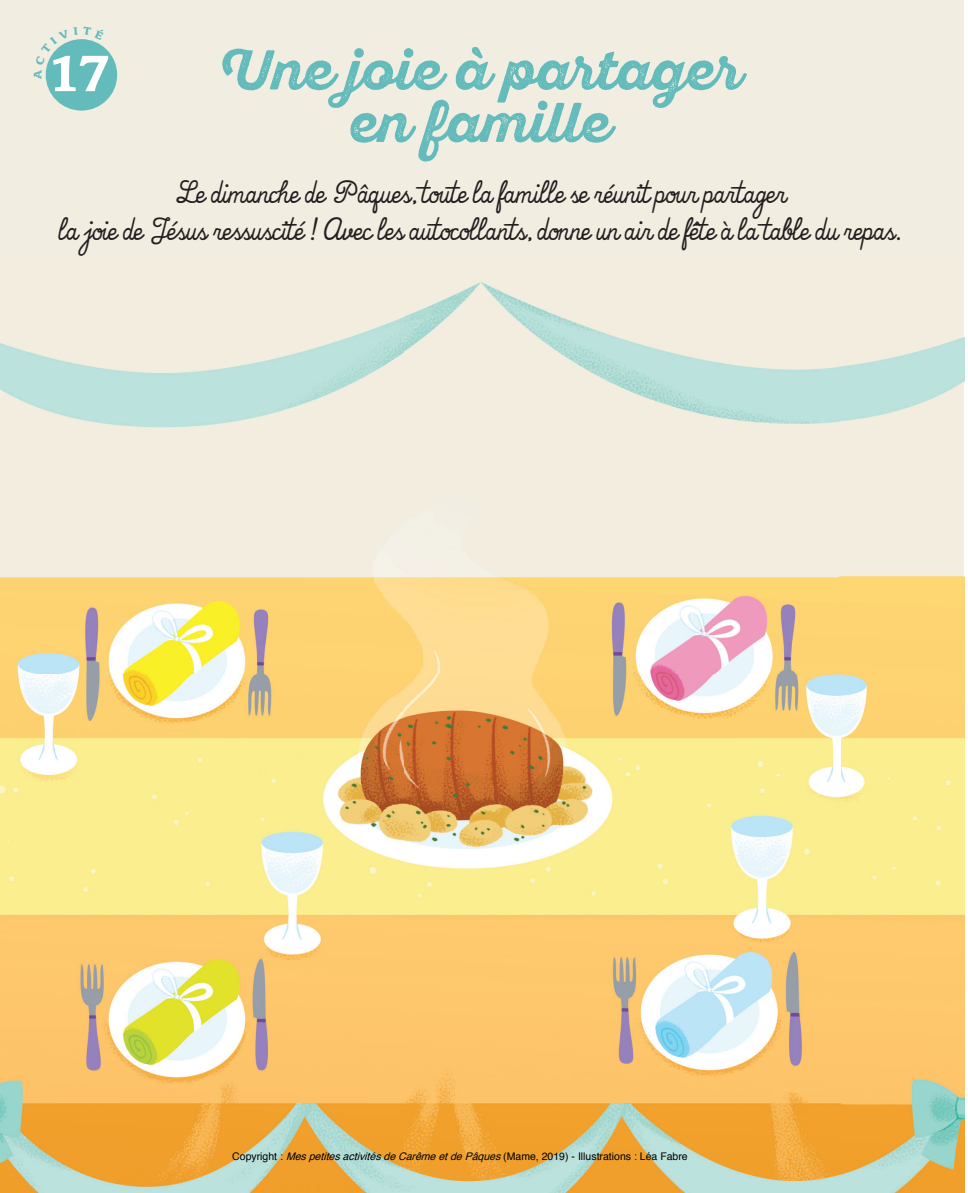
<style>
.page{position:relative;width:968px;height:1193px;background:#fff}
.page>*{position:absolute;margin:0;border:0;box-sizing:border-box;transform-origin:0 0}
.t1{font:56.52px "Avance Bold SC";color:#fff;scale:1.11 1}
.t2{font:700 55.82px/52.5px "Sant Elia Rough Alt";color:#63bcbb;text-align:center}
.t3{font:italic 29.75px/36.8px "Thats Font Folks";color:#231f20;text-align:center}
.t4{font:10.5px "Helvetica";color:#000}
.s1{font-style:italic}
</style>
<div class="page">
<div style="left:0;top:0;width:963px;height:1192px;background:#f2ede1"></div>
<img style="left:0;top:256px;width:964px;height:936px">
<div style="left:46px;top:39px;width:71px;height:72px;background:#63bcbb;border-radius:50%"></div>
<svg style="left:962px;top:1187px;width:3px;height:6px"></svg>
<svg style="left:45px;top:39px;width:60px;height:40px"></svg>
<h1 class="t1" style="left:47px;top:44px;width:58px">17</h1>
<h2 class="t2" style="left:218px;top:44px;width:524px">Une joie à partager en famille</h2>
<p class="t3" style="left:59px;top:174px;width:843px">Le dimanche de Pâques, toute la famille se réunit pour partager<br>la joie de Jésus ressuscité ! Avec les autocollants, donne un air de fête à la table du repas.</p>
<p class="t4" style="left:232px;top:1147px;width:457px">Copyright : <span class="s1">MespetitesactivitésdeCarêmeetdePâques</span>(Mame, 2019) - Illustrations : Léa Fabre</p>
</div>
